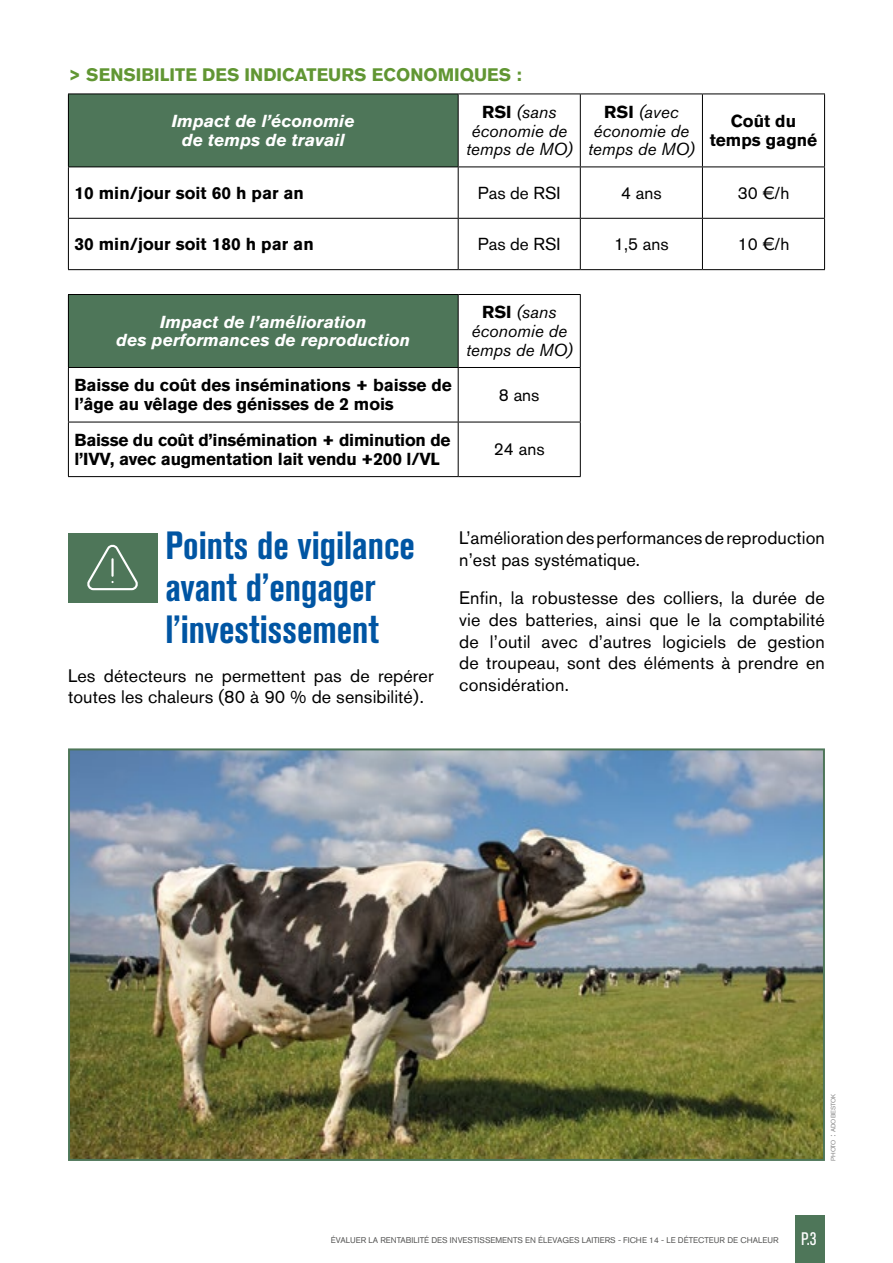
<style>
.page{position:relative;width:893px;height:1263px;background:#fff}
.page>*{position:absolute;margin:0;border:0;box-sizing:border-box;transform-origin:0 0}
.t1{font:700 condensed 39px/42px "Akzidenz Grotesk BQ";color:#0055a3}
.t2{font:18px/21.6px "Akzidenz Grotesk BQ";letter-spacing:.005em;color:#000}
.t3{font:700 18px "Akzidenz Grotesk BQ";color:#619633}
.t4{font:700 17.25px/18.8px "Akzidenz Grotesk BQ";letter-spacing:-.005em;color:#000}
.t5{font:italic 700 17.25px/18.8px "Akzidenz Grotesk BQ";color:#fff;text-align:center}
.t6{font:italic 17.25px/18.8px "Akzidenz Grotesk BQ";color:#000;text-align:center}
.t7{font:17.25px "Akzidenz Grotesk BQ";color:#000}
.t8{font:8.25px "Akzidenz Grotesk BQ";color:#575756}
.t9{font:6.3px "Akzidenz Grotesk BQ";color:#878787}
.s1{font-weight:700;font-style:normal}
.s2{font-size:9px}
.s3{font-stretch:condensed;font-size:18px;color:#fff}
</style>
<div class="page">
<div style="left:795px;top:1215px;width:30px;height:48px;background:#4e7659"></div>
<div style="left:68px;top:533px;width:89px;height:69px;background:#4e7659"></div>
<svg style="left:87px;top:544px;width:51px;height:47px"></svg>
<hr style="left:111px;top:559px;width:3px;height:17px;background:#fff">
<div style="left:68px;top:94px;width:390px;height:73px;background:#4e7659"></div>
<hr style="left:68px;top:94px;width:390px;height:1px;background:#000">
<hr style="left:68px;top:94px;width:1px;height:73px;background:#000">
<hr style="left:458px;top:94px;width:122px;height:1px;background:#000">
<hr style="left:458px;top:94px;width:1px;height:73px;background:#000">
<hr style="left:580px;top:94px;width:122px;height:1px;background:#000">
<hr style="left:580px;top:94px;width:1px;height:73px;background:#000">
<hr style="left:702px;top:94px;width:123px;height:1px;background:#000">
<hr style="left:702px;top:94px;width:1px;height:73px;background:#000">
<hr style="left:824px;top:94px;width:1px;height:73px;background:#000">
<hr style="left:68px;top:167px;width:390px;height:1px;background:#000">
<hr style="left:68px;top:167px;width:1px;height:51px;background:#000">
<hr style="left:458px;top:167px;width:122px;height:1px;background:#000">
<hr style="left:458px;top:167px;width:1px;height:51px;background:#000">
<hr style="left:580px;top:167px;width:122px;height:1px;background:#000">
<hr style="left:580px;top:167px;width:1px;height:51px;background:#000">
<hr style="left:702px;top:167px;width:123px;height:1px;background:#000">
<hr style="left:702px;top:167px;width:1px;height:51px;background:#000">
<hr style="left:824px;top:167px;width:1px;height:51px;background:#000">
<hr style="left:68px;top:218px;width:390px;height:1px;background:#000">
<hr style="left:68px;top:219px;width:1px;height:50px;background:#000">
<hr style="left:458px;top:218px;width:122px;height:1px;background:#000">
<hr style="left:458px;top:219px;width:1px;height:50px;background:#000">
<hr style="left:580px;top:218px;width:122px;height:1px;background:#000">
<hr style="left:580px;top:219px;width:1px;height:50px;background:#000">
<hr style="left:702px;top:218px;width:123px;height:1px;background:#000">
<hr style="left:702px;top:219px;width:1px;height:50px;background:#000">
<hr style="left:824px;top:219px;width:1px;height:50px;background:#000">
<hr style="left:68px;top:269px;width:390px;height:1px;background:#000">
<hr style="left:458px;top:269px;width:122px;height:1px;background:#000">
<hr style="left:580px;top:269px;width:122px;height:1px;background:#000">
<hr style="left:702px;top:269px;width:123px;height:1px;background:#000">
<div style="left:68px;top:294px;width:390px;height:73px;background:#4e7659"></div>
<hr style="left:68px;top:294px;width:390px;height:1px;background:#000">
<hr style="left:68px;top:295px;width:1px;height:72px;background:#000">
<hr style="left:458px;top:294px;width:123px;height:1px;background:#000">
<hr style="left:458px;top:295px;width:1px;height:72px;background:#000">
<hr style="left:580px;top:295px;width:1px;height:72px;background:#000">
<hr style="left:68px;top:367px;width:390px;height:1px;background:#000">
<hr style="left:68px;top:368px;width:1px;height:54px;background:#000">
<hr style="left:458px;top:367px;width:123px;height:1px;background:#000">
<hr style="left:458px;top:368px;width:1px;height:54px;background:#000">
<hr style="left:580px;top:368px;width:1px;height:54px;background:#000">
<hr style="left:68px;top:422px;width:390px;height:1px;background:#000">
<hr style="left:68px;top:422px;width:1px;height:54px;background:#000">
<hr style="left:458px;top:422px;width:123px;height:1px;background:#000">
<hr style="left:458px;top:422px;width:1px;height:54px;background:#000">
<hr style="left:580px;top:422px;width:1px;height:54px;background:#000">
<hr style="left:68px;top:476px;width:390px;height:1px;background:#000">
<hr style="left:458px;top:476px;width:123px;height:1px;background:#000">
<img style="left:71px;top:751px;width:751px;height:407px">
<div style="left:68px;top:748px;width:757px;height:413px;border:2px solid #4e7659"></div>
<p class="t3" style="left:68px;top:64px;width:455px">&gt; SENSIBILITE DES INDICATEURS ECONOMIQUES :</p>
<p class="t5" style="left:172px;top:112px;width:184px">Impact de l’économie de temps de travail</p>
<p class="t6" style="left:466px;top:102px;width:108px"><span class="s1">RSI</span> (sans économie de temps de MO)</p>
<p class="t6" style="left:588px;top:102px;width:108px"><span class="s1">RSI</span> (avec économie de temps de MO)</p>
<p class="t4" style="left:710px;top:112px;width:109px;text-align:center">Coût du temps gagné</p>
<p class="t4" style="left:74px;top:183px;width:231px">10 min/jour soit 60 h par an</p>
<p class="t7" style="left:478px;top:182px;width:84px">Pas de RSI</p>
<p class="t7" style="left:621px;top:182px;width:42px">4 ans</p>
<p class="t7" style="left:738px;top:182px;width:53px">30 €/h</p>
<p class="t4" style="left:74px;top:235px;width:241px">30 min/jour soit 180 h par an</p>
<p class="t7" style="left:478px;top:234px;width:84px">Pas de RSI</p>
<p class="t7" style="left:614px;top:234px;width:56px">1,5 ans</p>
<p class="t7" style="left:738px;top:234px;width:53px">10 €/h</p>
<p class="t5" style="left:116px;top:312px;width:295px">Impact de l’amélioration<br>des performances de reproduction</p>
<p class="t6" style="left:466px;top:303px;width:108px"><span class="s1">RSI</span> (sans économie de temps de MO)</p>
<p class="t4" style="left:74px;top:376px;width:379px">Baisse du coût des inséminations + baisse de l’âge au vêlage des génisses de 2 mois</p>
<p class="t7" style="left:499px;top:385px;width:42px">8 ans</p>
<p class="t4" style="left:74px;top:431px;width:378px">Baisse du coût d’insémination + diminution de l’IVV, avec augmentation lait vendu +200 l/VL</p>
<p class="t7" style="left:494px;top:439px;width:52px">24 ans</p>
<h1 class="t1" style="left:165px;top:524px;width:251px">Points de vigilance avant d’engager l’investissement</h1>
<p class="t2" style="left:68px;top:664px;width:367px">Les détecteurs ne permettent pas de repérer toutes les chaleurs (80 à 90 % de sensibilité).</p>
<p class="t2" style="left:459px;top:527px;width:367px">L’amélioration des performances de reproduction n’est pas systématique.</p>
<p class="t2" style="left:459px;top:587px;width:367px;text-align:justify">Enfin, la robustesse des colliers, la durée de vie des batteries, ainsi que le la comptabilité de l’outil avec d’autres logiciels de gestion de troupeau, sont des éléments à prendre en considération.</p>
<p class="t9" style="left:829px;top:1161px;width:68px;rotate:-90deg">photo <span class="s2">:</span> adobestok</p>
<p class="t8" style="left:331px;top:1235px;width:487px">ÉVALUER LA RENTABILITÉ DES INVESTISSEMENTS EN ÉLEVAGES LAITIERS - FICHE 14 - LE DÉTECTEUR DE CHALEUR <span class="s3">P.3</span></p>
</div>
